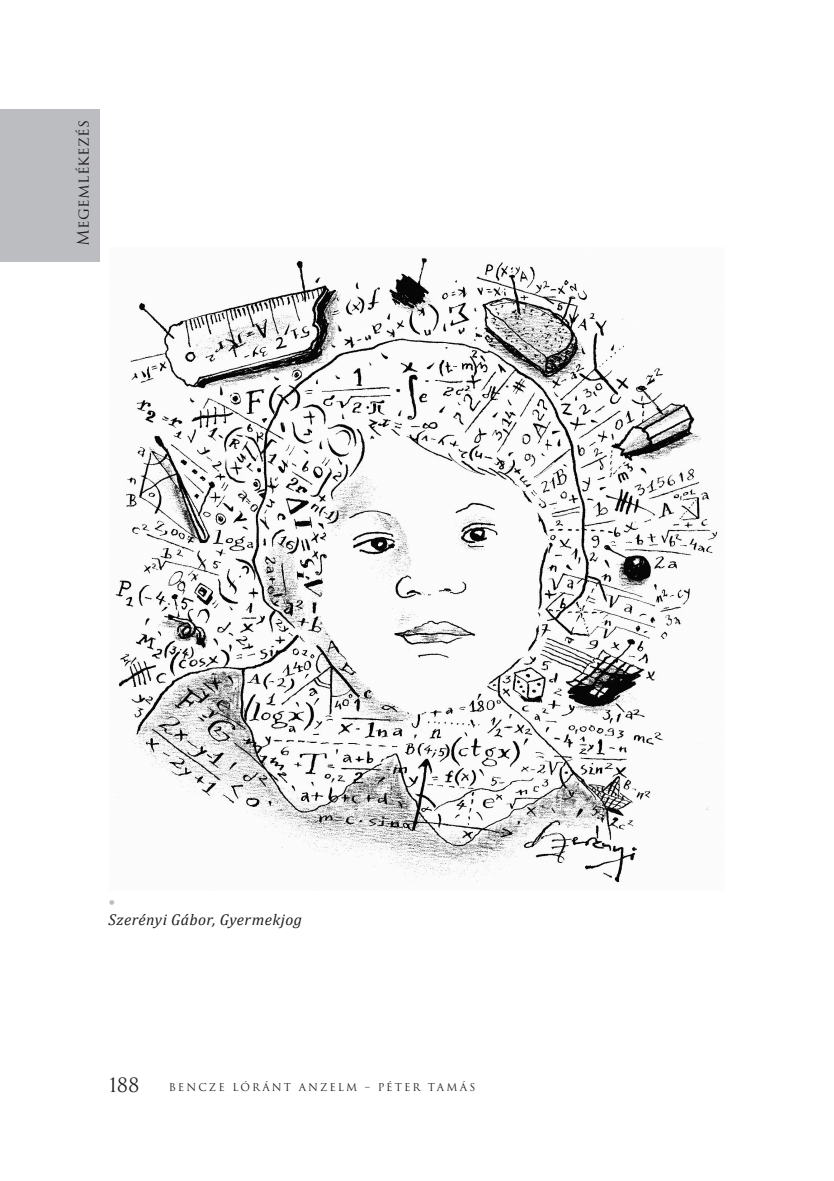
<style>
.page{position:relative;width:834px;height:1181px;background:#fff}
.page>*{position:absolute;margin:0;border:0;box-sizing:border-box;transform-origin:0 0}
.t1{font:19.25px "Trajan Pro 3";color:#231f20}
.irodalomjegyzek{font:italic 15.75px "Cambria";letter-spacing:.025em;color:#231f20}
.t2{font:15.75px "Trajan Pro 3";letter-spacing:.025em;color:#231f20}
.t3{font:15.75px "Cambria";color:#bcbdc0}
.t4{font:10.5px "Trajan Pro 3";letter-spacing:.2em;color:#231f20}
</style>
<div class="page">
<div style="left:0;top:109px;width:99px;height:153px;background:#bcbdc0"></div>
<img style="left:115px;top:258px;width:603px;height:625px">
<h2 class="t2" style="left:72px;top:246px;width:128px;rotate:-90deg">Megemlékezés</h2>
<p class="t3" style="left:109px;top:892px;width:8px">•</p>
<p class="irodalomjegyzek" style="left:109px;top:908px;width:195px">Szerényi Gábor, Gyermekjog</p>
<h1 class="t1" style="left:109px;top:1071px;width:32px">188</h1>
<p class="t4" style="left:169px;top:1079px;width:308px">BENCZE LÓRÁNT ANZELM – PÉTER TAMÁS</p>
</div>
